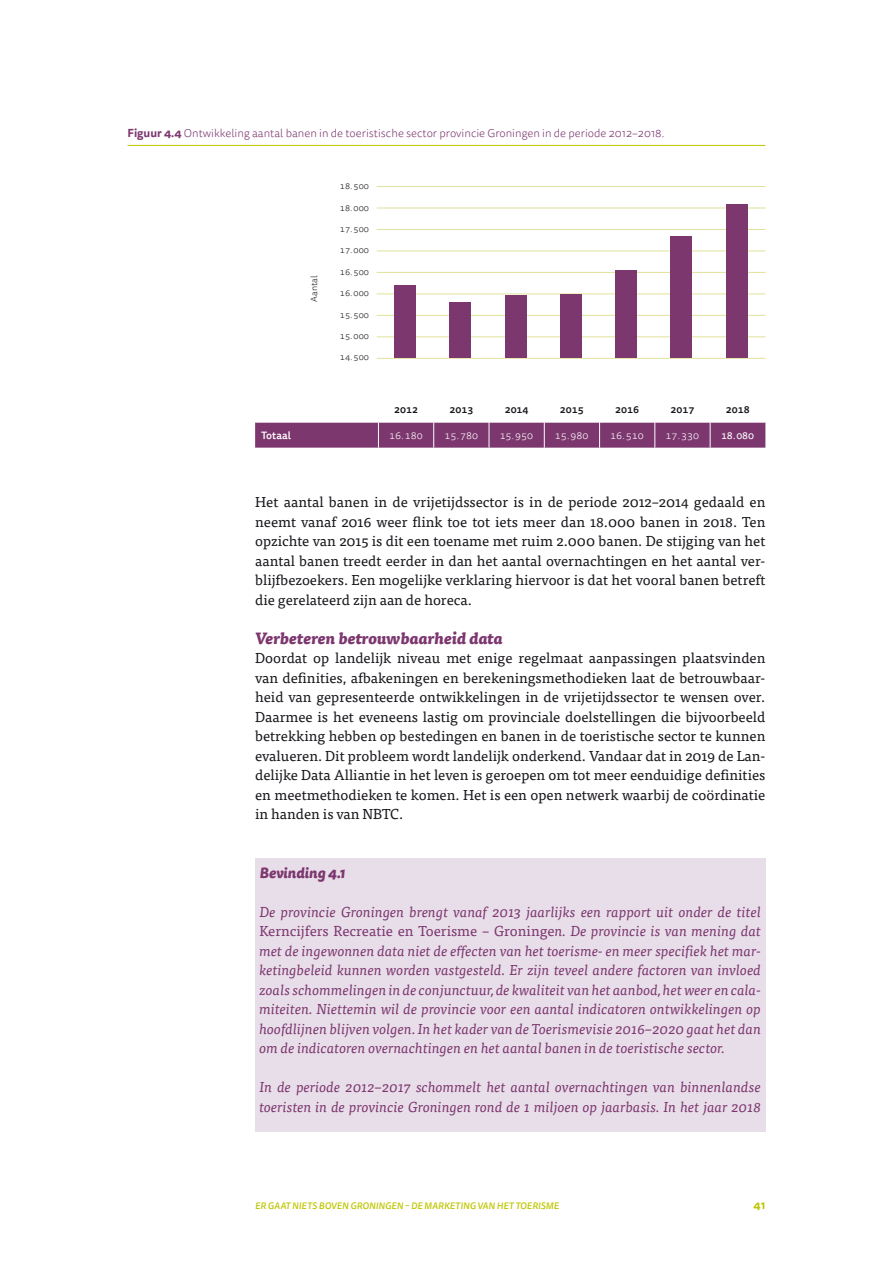
<style>
.page{position:relative;width:893px;height:1263px;background:#fff}
.page>*{position:absolute;margin:0;border:0;box-sizing:border-box;transform-origin:0 0}
.subkop{font:italic 800 15.9px "Tisa OT";color:#7c376f}
.t1{font:14.4px/19.5px "Tisa OT";color:#1a171c;text-align:justify}
.intermezzo{font:italic 14.4px/19.5px "Tisa OT";color:#7c376f;text-align:justify}
.intermezzo_titel{font:italic 800 14.4px "Tisa Sans OT";color:#7c376f}
.tabelnaam_met_lijn{font:300 11.4px "Tisa Sans OT";color:#7c376f}
.t2{font:700 11.4px "Tisa Sans OT";color:#bdc600}
.Tabel_tekst_rechtsli{font:300 10.5px "Tisa Sans OT";color:#fff}
.Bijlage_tabel_tekst{font:500 10.5px "Tisa Sans OT";color:#1a171c}
.Tabel_tekst_linkslij{font:500 10.5px "Tisa Sans OT";color:#fff}
.Tabel_tekst_rechtsli-2{font:10.5px "Tisa Sans OT";color:#fff}
.t3{font:italic 500 9.3px "Tisa Sans OT";letter-spacing:.01em;color:#bdc600}
.t4{font:300 9px "Tisa Sans OT";letter-spacing:.01em;color:#1a171c}
.s1{font-weight:700}
.s2{font-style:normal}
</style>
<div class="page">
<div style="left:255px;top:858px;width:510px;height:273px;background:#e8dee9"></div>
<hr style="left:128px;top:145px;width:637px;height:1px;background:#bdc600">
<hr style="left:377px;top:358px;width:388px;height:1px;background:#e0e299">
<hr style="left:377px;top:336px;width:388px;height:1px;background:#e0e299">
<hr style="left:377px;top:315px;width:388px;height:1px;background:#e0e299">
<hr style="left:377px;top:293px;width:388px;height:1px;background:#e0e299">
<hr style="left:377px;top:272px;width:388px;height:1px;background:#e0e299">
<hr style="left:377px;top:251px;width:388px;height:1px;background:#e0e299">
<hr style="left:377px;top:229px;width:388px;height:1px;background:#e0e299">
<hr style="left:377px;top:208px;width:388px;height:1px;background:#e0e299">
<hr style="left:377px;top:186px;width:388px;height:1px;background:#e0e299">
<div style="left:394px;top:286px;width:22px;height:72px;background:#7c376f"></div>
<div style="left:450px;top:303px;width:21px;height:55px;background:#7c376f"></div>
<div style="left:505px;top:295px;width:21px;height:63px;background:#7c376f"></div>
<div style="left:560px;top:294px;width:21px;height:64px;background:#7c376f"></div>
<div style="left:615px;top:271px;width:22px;height:87px;background:#7c376f"></div>
<div style="left:671px;top:236px;width:21px;height:122px;background:#7c376f"></div>
<div style="left:726px;top:204px;width:21px;height:154px;background:#7c376f"></div>
<svg style="left:255px;top:422px;width:510px;height:26px;background:#824176"></svg>
<p class="tabelnaam_met_lijn" style="left:128px;top:126px;width:538px"><span class="s1">Figuur 4.4</span> Ontwikkeling aantal banen in de toeristische sector provincie Groningen in de periode 2012–2018.</p>
<p class="t4" style="left:309px;top:302px;width:28px;rotate:-90deg">Aantal</p>
<p class="t4" style="left:340px;top:181px;width:31px">18.500</p>
<p class="t4" style="left:340px;top:202px;width:31px">18.000</p>
<p class="t4" style="left:340px;top:224px;width:31px">17.500</p>
<p class="t4" style="left:340px;top:245px;width:31px">17.000</p>
<p class="t4" style="left:340px;top:266px;width:31px">16.500</p>
<p class="t4" style="left:340px;top:288px;width:31px">16.000</p>
<p class="t4" style="left:340px;top:309px;width:31px">15.500</p>
<p class="t4" style="left:340px;top:331px;width:31px">15.000</p>
<p class="t4" style="left:340px;top:352px;width:31px">14.500</p>
<p class="Bijlage_tabel_tekst" style="left:394px;top:403px;width:25px">2012</p>
<p class="Bijlage_tabel_tekst" style="left:449px;top:403px;width:25px">2013</p>
<p class="Bijlage_tabel_tekst" style="left:505px;top:403px;width:25px">2014</p>
<p class="Bijlage_tabel_tekst" style="left:560px;top:403px;width:25px">2015</p>
<p class="Bijlage_tabel_tekst" style="left:615px;top:403px;width:25px">2016</p>
<p class="Bijlage_tabel_tekst" style="left:670px;top:403px;width:25px">2017</p>
<p class="Bijlage_tabel_tekst" style="left:726px;top:403px;width:25px">2018</p>
<p class="Tabel_tekst_linkslij" style="left:261px;top:428px;width:31px">Totaal</p>
<p class="Tabel_tekst_rechtsli" style="left:389px;top:429px;width:35px">16.180</p>
<p class="Tabel_tekst_rechtsli" style="left:444px;top:429px;width:35px">15.780</p>
<p class="Tabel_tekst_rechtsli" style="left:500px;top:429px;width:35px">15.950</p>
<p class="Tabel_tekst_rechtsli" style="left:555px;top:429px;width:35px">15.980</p>
<p class="Tabel_tekst_rechtsli" style="left:610px;top:429px;width:35px">16.510</p>
<p class="Tabel_tekst_rechtsli" style="left:665px;top:429px;width:35px">17.330</p>
<p class="Tabel_tekst_rechtsli-2" style="left:721px;top:429px;width:35px">18.080</p>
<p class="t1" style="left:255px;top:492px;width:512px">Het aantal banen in de vrijetijdssector is in de periode 2012–2014 gedaald en neemt vanaf 2016 weer flink toe tot iets meer dan 18.000 banen in 2018. Ten opzichte van 2015 is dit een toename met ruim 2.000 banen. De stijging van het aantal banen treedt eerder in dan het aantal overnachtingen en het aantal ver&shy;blijfbezoekers. Een mogelijke verklaring hiervoor is dat het vooral banen betreft die gerelateerd zijn aan de horeca.</p>
<p class="subkop" style="left:255px;top:627px;width:249px">Verbeteren betrouwbaarheid data</p>
<p class="t1" style="left:255px;top:648px;width:512px">Doordat op landelijk niveau met enige regelmaat aanpassingen plaatsvinden van definities, afbakeningen en berekeningsmethodieken laat de betrouwbaar&shy;heid van gepresenteerde ontwikkelingen in de vrijetijdssector te wensen over.<br>Daarmee is het eveneens lastig om provinciale doelstellingen die bijvoorbeeld betrekking hebben op bestedingen en banen in de toeristische sector te kunnen evalueren. Dit probleem wordt landelijk onderkend. Vandaar dat in 2019 de Lan&shy;delijke Data Alliantie in het leven is geroepen om tot meer eenduidige definities en meetmethodieken te komen. Het is een open netwerk waarbij de coördinatie in handen is van NBTC.</p>
<p class="intermezzo_titel" style="left:259px;top:863px;width:87px">Bevinding 4.1</p>
<p class="intermezzo" style="left:259px;top:902px;width:503px">De provincie Groningen brengt vanaf 2013 jaarlijks een rapport uit onder de titel <span class="s2">Kerncijfers Recreatie en Toerisme – Groninge</span>n. De provincie is van mening dat met de ingewonnen data niet de effecten van het toerisme- en meer specifiek het mar&shy;ketingbeleid kunnen worden vastgesteld. Er zijn teveel andere factoren van invloed zoals schommelingen in de conjunctuur, de kwaliteit van het aanbod, het weer en cala&shy;miteiten. Niettemin wil de provincie voor een aantal indicatoren ontwikkelingen op hoofdlijnen blijven volgen. In het kader van de Toerismevisie 2016–2020 gaat het dan om de indicatoren overnachtingen en het aantal banen in de toeristische sector.</p>
<p class="intermezzo" style="left:259px;top:1077px;width:503px">In de periode 2012–2017 schommelt het aantal overnachtingen van binnenlandse toeristen in de provincie Groningen rond de 1 miljoen op jaarbasis. In het jaar 2018</p>
<p class="t3" style="left:255px;top:1200px;width:305px">ER GAAT NIETS BOVEN GRONINGEN – DE MARKETING VAN HET TOERISME</p>
<p class="t2" style="left:753px;top:1198px;width:13px">41</p>
</div>
